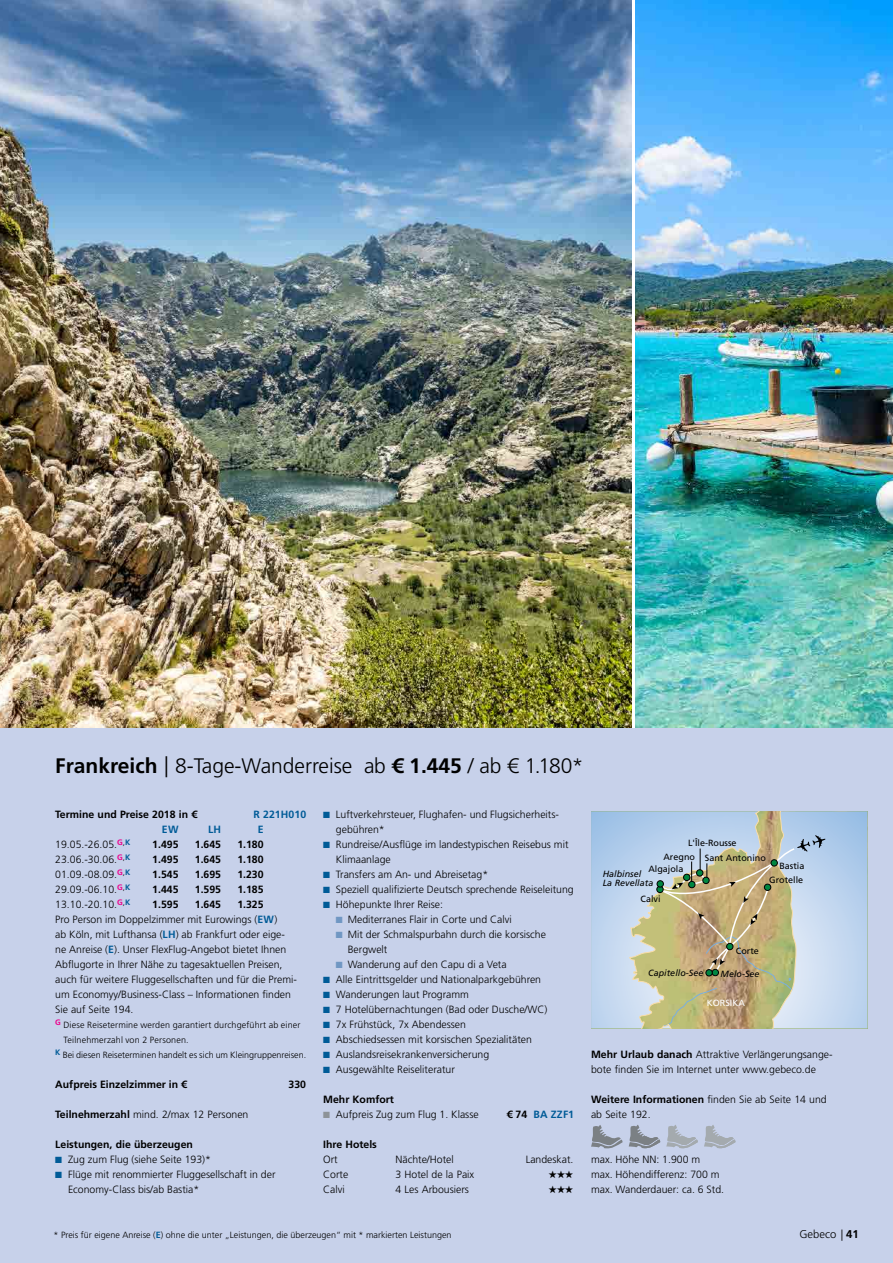
<style>
.page{position:relative;width:893px;height:1263px;background:#fff}
.page>*{position:absolute;margin:0;border:0;box-sizing:border-box;transform-origin:0 0}
.t1{font:300 21px "Frutiger";color:#000}
.t2{font:300 11.25px "Frutiger";color:#000}
.t3{font:300 10.5px/15px "Frutiger";color:#000}
.t4{font:700 10.5px "Frutiger";color:#000}
.t5{font:700 10.5px "Frutiger";letter-spacing:.02em;color:#005b97}
.t6{font:700 10.5px "Frutiger";color:#005b97}
.t7{font:10.5px "Zapf Dingbats ITC";color:#000}
.t8{font:300 9px "Frutiger";color:#000}
.t9{font:9px "Frutiger";color:#000}
.t10{font:italic 9px/9px "Frutiger";color:#000}
.t11{font:300 9px "Frutiger";letter-spacing:.02em;color:#000}
.t12{font:9px "Frutiger";color:#fff}
.s1{font-weight:700}
.s2{color:#005b97}
.s3{color:#7097c3}
.s4{color:#8d9398}
.s5{color:#000}
.s6{font-weight:700;color:#005b97}
</style>
<div class="page">
<img style="left:0;top:0;width:631px;height:728px">
<img style="left:636px;top:0;width:257px;height:728px">
<div style="left:0;top:728px;width:893px;height:535px;background:#c7d1ea"></div>
<svg style="left:591px;top:1125px;width:32px;height:24px"></svg>
<svg style="left:629px;top:1124px;width:31px;height:25px"></svg>
<svg style="left:666px;top:1125px;width:32px;height:24px"></svg>
<svg style="left:704px;top:1125px;width:31px;height:24px"></svg>
<svg style="left:591px;top:811px;width:276px;height:217px"></svg>
<svg style="left:629px;top:811px;width:196px;height:217px"></svg>
<div style="left:702px;top:877px;width:7px;height:7px;border:1px solid #000;border-radius:50%"></div>
<div style="left:696px;top:870px;width:7px;height:6px;background:#008641;border-radius:50%"></div>
<div style="left:696px;top:869px;width:7px;height:7px;border:1px solid #000;border-radius:50%"></div>
<div style="left:727px;top:943px;width:6px;height:7px;background:#008641;border-radius:50%"></div>
<div style="left:726px;top:943px;width:7px;height:7px;border:1px solid #000;border-radius:50%"></div>
<div style="left:764px;top:884px;width:7px;height:6px;background:#008641;border-radius:50%"></div>
<div style="left:764px;top:884px;width:7px;height:7px;border:1px solid #000;border-radius:50%"></div>
<div style="left:712px;top:969px;width:6px;height:7px;background:#008641;border-radius:50%"></div>
<div style="left:712px;top:969px;width:7px;height:7px;border:1px solid #000;border-radius:50%"></div>
<div style="left:706px;top:969px;width:6px;height:7px;background:#008641;border-radius:50%"></div>
<div style="left:706px;top:969px;width:6px;height:7px;border:1px solid #000;border-radius:50%"></div>
<h1 class="t1" style="left:55px;top:754px;width:299px"><span class="s1">Frankreich</span> | 8-Tage-Wanderreise</h1>
<p class="t4" style="left:55px;top:808px;width:143px">Termine und Preise 2018 in €</p>
<p class="t6" style="left:253px;top:808px;width:54px">R 221H010</p>
<p class="t5" style="left:162px;top:823px;width:18px">EW</p>
<p class="t5" style="left:208px;top:823px;width:15px">LH</p>
<p class="t5" style="left:258px;top:823px;width:7px">E</p>
<p class="t3" style="left:55px;top:837px;width:77px">19.05.-26.05.<sup>G</sup><sup>,</sup><sup>K</sup></p>
<p class="t4" style="left:152px;top:838px;width:28px">1.495</p>
<p class="t4" style="left:195px;top:838px;width:28px">1.645</p>
<p class="t4" style="left:237px;top:838px;width:28px">1.180</p>
<p class="t3" style="left:55px;top:852px;width:77px">23.06.-30.06.<sup>G</sup><sup>,</sup><sup>K</sup></p>
<p class="t4" style="left:152px;top:853px;width:28px">1.495</p>
<p class="t4" style="left:195px;top:853px;width:28px">1.645</p>
<p class="t4" style="left:237px;top:853px;width:28px">1.180</p>
<p class="t3" style="left:55px;top:867px;width:77px">01.09.-08.09.<sup>G</sup><sup>,</sup><sup>K</sup></p>
<p class="t4" style="left:152px;top:868px;width:28px">1.545</p>
<p class="t4" style="left:195px;top:868px;width:28px">1.695</p>
<p class="t4" style="left:237px;top:868px;width:28px">1.230</p>
<p class="t3" style="left:55px;top:882px;width:77px">29.09.-06.10.<sup>G</sup><sup>,</sup><sup>K</sup></p>
<p class="t4" style="left:152px;top:883px;width:28px">1.445</p>
<p class="t4" style="left:195px;top:883px;width:28px">1.595</p>
<p class="t4" style="left:237px;top:883px;width:28px">1.185</p>
<p class="t3" style="left:55px;top:897px;width:77px">13.10.-20.10.<sup>G</sup><sup>,</sup><sup>K</sup></p>
<p class="t4" style="left:152px;top:898px;width:28px">1.595</p>
<p class="t4" style="left:195px;top:898px;width:28px">1.645</p>
<h1 class="t1" style="left:364px;top:754px;width:221px">ab <span class="s1">€ 1.445</span> / ab € 1.180*</h1>
<p class="t3" style="left:336px;top:807px;width:225px;text-indent:-13px"><span class="s2">■</span> Luftverkehrsteuer, Flughafen- und Flugsicherheits&shy;gebühren*</p>
<p class="t3" style="left:336px;top:837px;width:234px;text-indent:-13px"><span class="s2">■</span> Rundreise/Ausflüge im landestypischen Reisebus mit<br>Klimaanlage</p>
<p class="t3" style="left:323px;top:867px;width:167px"><span class="s2">■</span> Transfers am An- und Abreisetag*</p>
<p class="t3" style="left:323px;top:882px;width:252px"><span class="s2">■</span> Speziell qualifizierte Deutsch sprechende Reiseleitung</p>
<p class="t3" style="left:323px;top:897px;width:121px"><span class="s2">■</span> Höhepunkte Ihrer Reise:</p>
<p class="t3" style="left:336px;top:912px;width:177px"><span class="s3">■</span> Mediterranes Flair in Corte und Calvi</p>
<p class="t3" style="left:348px;top:927px;width:200px;text-indent:-12px"><span class="s3">■</span> Mit der Schmalspurbahn durch die korsische<br>Bergwelt</p>
<p class="t3" style="left:336px;top:957px;width:172px"><span class="s3">■</span> Wanderung auf den Capu di a Veta</p>
<p class="t3" style="left:323px;top:972px;width:219px"><span class="s2">■</span> Alle Eintrittsgelder und Nationalparkgebühren</p>
<p class="t3" style="left:323px;top:987px;width:147px"><span class="s2">■</span> Wanderungen laut Programm</p>
<p class="t3" style="left:323px;top:1002px;width:226px"><span class="s2">■</span> 7 Hotelübernachtungen (Bad oder Dusche/WC)</p>
<p class="t3" style="left:323px;top:1017px;width:144px"><span class="s2">■</span> 7x Frühstück, 7x Abendessen</p>
<p class="t3" style="left:323px;top:1032px;width:210px"><span class="s2">■</span> Abschiedsessen mit korsischen Spezialitäten</p>
<p class="t3" style="left:323px;top:1047px;width:168px"><span class="s2">■</span> Auslandsreisekrankenversicherung</p>
<p class="t3" style="left:323px;top:1062px;width:133px"><span class="s2">■</span> Ausgewählte Reiseliteratur</p>
<p class="t4" style="left:323px;top:1093px;width:72px">Mehr Komfort</p>
<p class="t3" style="left:323px;top:1107px;width:157px"><span class="s4">■</span> Aufpreis Zug zum Flug 1. Klasse</p>
<p class="t5" style="left:507px;top:1108px;width:69px"><span class="s5">€ 74</span> BA ZZF1</p>
<p class="t4" style="left:323px;top:1138px;width:55px">Ihre Hotels</p>
<p class="t3" style="left:323px;top:1152px;width:16px">Ort</p>
<p class="t3" style="left:395px;top:1152px;width:60px">Nächte/Hotel</p>
<p class="t3" style="left:526px;top:1152px;width:49px">Landeskat.</p>
<p class="t3" style="left:323px;top:1167px;width:27px">Corte</p>
<p class="t3" style="left:395px;top:1167px;width:80px">3 Hotel de la Paix</p>
<p class="t7" style="left:548px;top:1170px;width:27px">★★★</p>
<p class="t3" style="left:323px;top:1182px;width:23px">Calvi</p>
<p class="t3" style="left:395px;top:1182px;width:75px">4 Les Arbousiers</p>
<p class="t7" style="left:548px;top:1185px;width:27px">★★★</p>
<p class="t3" style="left:55px;top:897px;width:243px;text-indent:182px"><span class="s1">1.325<br></span>Pro Person im Doppelzimmer mit Eurowings (<span class="s6">EW</span>)<br>ab Köln, mit Lufthansa (<span class="s6">LH</span>) ab Frankfurt oder eige&shy;ne Anreise (<span class="s6">E</span>). Unser FlexFlug-Angebot bietet Ihnen Abflugorte in Ihrer Nähe zu tagesaktuellen Preisen, auch für weitere Fluggesellschaften und für die Premi&shy;um Economyy/Business-Class – Informationen finden Sie auf Seite 194.</p>
<p class="t8" style="left:55px;top:1020px;width:247px"><sup>G</sup> Diese Reisetermine werden garantiert durchgeführt ab einer</p>
<p class="t11" style="left:63px;top:1035px;width:127px">Teilnehmerzahl von 2 Personen.</p>
<p class="t8" style="left:55px;top:1050px;width:252px"><sup>K</sup> Bei diesen Reiseterminen handelt es sich um Kleingruppenreisen.</p>
<p class="t4" style="left:55px;top:1078px;width:133px">Aufpreis Einzelzimmer in €</p>
<p class="t4" style="left:289px;top:1078px;width:19px">330</p>
<p class="t3" style="left:55px;top:1107px;width:195px"><span class="s1">Teilnehmerzahl</span> mind. 2/max 12 Personen</p>
<p class="t4" style="left:55px;top:1138px;width:139px">Leistungen, die überzeugen</p>
<p class="t3" style="left:55px;top:1152px;width:157px"><span class="s2">■</span> Zug zum Flug (siehe Seite 193)*</p>
<p class="t3" style="left:68px;top:1167px;width:209px;text-indent:-13px"><span class="s2">■</span> Flüge mit renommierter Fluggesellschaft in der<br>Economy-Class bis/ab Bastia*</p>
<p class="t8" style="left:54px;top:1230px;width:399px">* Preis für eigene Anreise (<span class="s6">E</span>) ohne die unter „Leistungen, die überzeugen“ mit * markierten Leistungen</p>
<p class="t9" style="left:688px;top:837px;width:50px">L'Île-Rousse</p>
<p class="t9" style="left:663px;top:852px;width:33px">Aregno</p>
<p class="t9" style="left:648px;top:863px;width:37px">Algajola</p>
<p class="t10" style="left:603px;top:869px;width:52px">Halbinsel<br>La Revellata</p>
<p class="t9" style="left:640px;top:893px;width:22px">Calvi</p>
<p class="t9" style="left:705px;top:853px;width:63px">Sant Antonino</p>
<p class="t9" style="left:779px;top:861px;width:27px">Bastia</p>
<p class="t9" style="left:769px;top:874px;width:36px">Grotelle</p>
<p class="t9" style="left:736px;top:946px;width:25px">Corte</p>
<p class="t10" style="left:648px;top:968px;width:57px">Capitello-See</p>
<p class="t10" style="left:721px;top:969px;width:41px">Melo-See</p>
<p class="t12" style="left:707px;top:997px;width:40px">KORSIKA</p>
<p class="t3" style="left:591px;top:1047px;width:243px"><span class="s1">Mehr Urlaub danach</span> Attraktive Verlängerungsange&shy;bote finden Sie im Internet unter www.gebeco.de</p>
<p class="t3" style="left:591px;top:1092px;width:237px"><span class="s1">Weitere Informationen</span> finden Sie ab Seite 14 und ab Seite 192.</p>
<p class="t3" style="left:591px;top:1152px;width:135px">max. Höhe NN: 1.900 m max. Höhendifferenz: 700 m max. Wanderdauer: ca. 6 Std.</p>
<p class="t2" style="left:799px;top:1228px;width:61px">Gebeco | <span class="s1">41</span></p>
</div>
